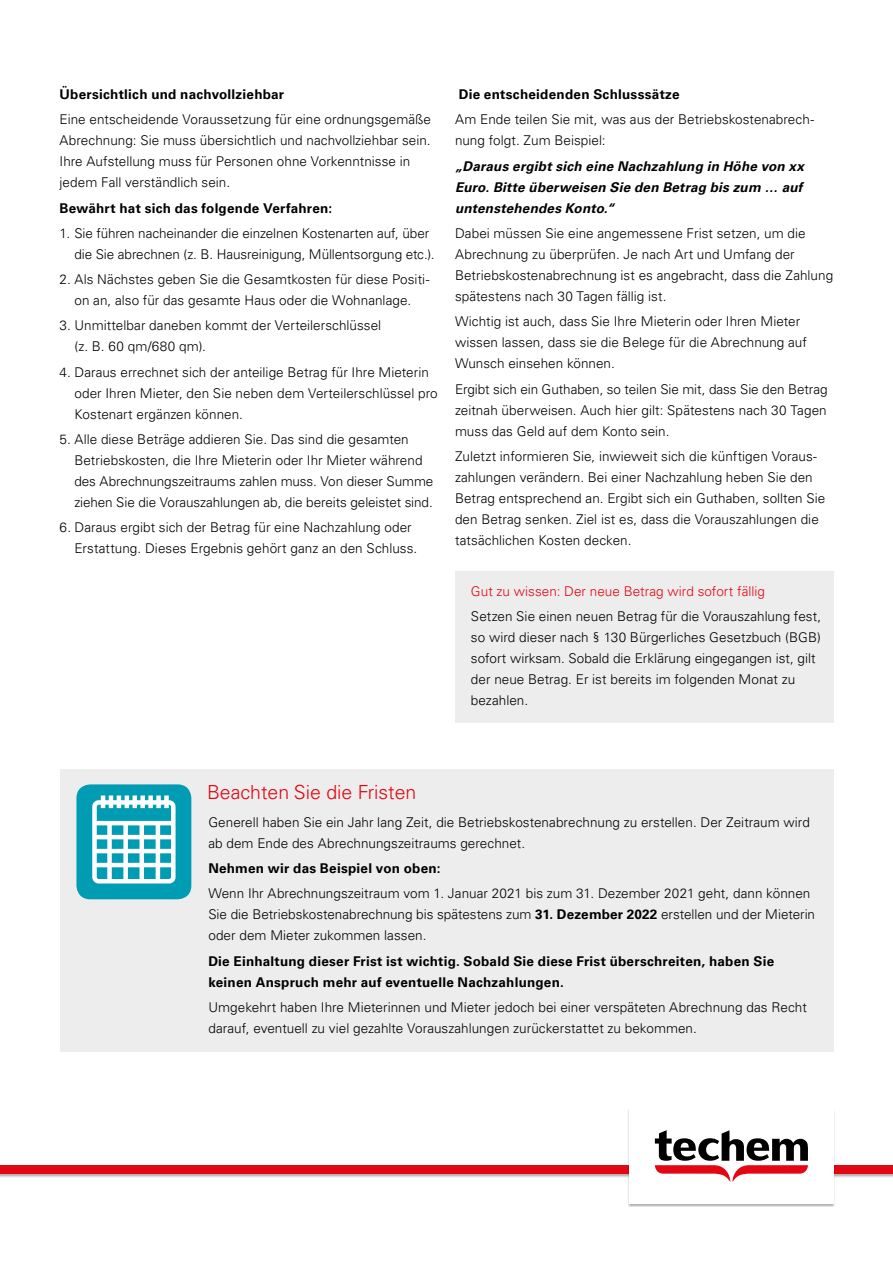
<style>
.page{position:relative;width:893px;height:1263px;background:#fff}
.page>*{position:absolute;margin:0;border:0;box-sizing:border-box;transform-origin:0 0}
.t1{font:300 19.5px "Univers LT Pro 45";color:#e30613}
.t2{font:300 13.5px/21px "Univers LT Pro 45";color:#000}
.t3{font:700 13.5px/21px "Univers LT Pro 65";letter-spacing:.02em;color:#000}
.t4{font:italic 700 13.5px/21px "Univers LT Pro 65";letter-spacing:.015em;color:#000;text-align:justify}
.t5{font:300 13.5px "Univers LT Pro 45";letter-spacing:.005em;color:#e30613}
.s1{font-family:"Univers LT Pro 65";font-weight:700}
</style>
<div class="page">
<div style="left:0;top:1166px;width:893px;height:12px;background:#000;opacity:.3"></div>
<div style="left:0;top:1165px;width:893px;height:9px;background:#e30613"></div>
<div style="left:627px;top:1109px;width:208px;height:98px;background:#000;opacity:.3"></div>
<div style="left:629px;top:1109px;width:204px;height:94px;background:#fff"></div>
<svg style="left:655px;top:1130px;width:153px;height:52px"></svg>
<div style="left:455px;top:571px;width:378px;height:152px;background:#ededed"></div>
<div style="left:60px;top:769px;width:773px;height:282px;background:#ededed"></div>
<div style="left:76px;top:784px;width:115px;height:115px;background:#009cb4;border-radius:14px"></div>
<div style="left:92px;top:800px;width:84px;height:83px;border:4px solid #fff;border-radius:4px"></div>
<hr style="left:101px;top:795px;width:4px;height:13px;background:#fff">
<hr style="left:94px;top:821px;width:80px;height:4px;background:#fff">
<hr style="left:94px;top:835px;width:80px;height:4px;background:#fff">
<hr style="left:94px;top:849px;width:80px;height:4px;background:#fff">
<hr style="left:94px;top:863px;width:80px;height:4px;background:#fff">
<div style="left:140px;top:795px;width:5px;height:13px;background:#fff"></div>
<hr style="left:117px;top:795px;width:4px;height:13px;background:#fff">
<div style="left:156px;top:795px;width:5px;height:13px;background:#fff"></div>
<hr style="left:109px;top:795px;width:4px;height:13px;background:#fff">
<div style="left:148px;top:795px;width:5px;height:13px;background:#fff"></div>
<hr style="left:125px;top:795px;width:4px;height:13px;background:#fff">
<hr style="left:133px;top:795px;width:4px;height:13px;background:#fff">
<div style="left:164px;top:795px;width:5px;height:13px;background:#fff"></div>
<div style="left:107px;top:822px;width:5px;height:60px;background:#fff"></div>
<div style="left:123px;top:822px;width:5px;height:60px;background:#fff"></div>
<hr style="left:140px;top:822px;width:4px;height:60px;background:#fff">
<hr style="left:156px;top:822px;width:4px;height:60px;background:#fff">
<p class="t3" style="left:60px;top:83px;width:226px">Übersichtlich und nachvollziehbar</p>
<p class="t2" style="left:60px;top:109px;width:373px">Eine entscheidende Voraussetzung für eine ordnungsgemäße Abrechnung: Sie muss übersichtlich und nachvollziehbar sein.<br>Ihre Aufstellung muss für Personen ohne Vorkenntnisse in jedem Fall verständlich sein.</p>
<p class="t3" style="left:60px;top:197px;width:274px">Bewährt hat sich das folgende Verfahren:</p>
<p class="t2" style="left:74px;top:222px;width:362px;text-indent:-15px">1. Sie führen nacheinander die einzelnen Kostenarten auf, über die Sie abrechnen (z. B. Hausreinigung, Müllentsorgung etc.).</p>
<p class="t2" style="left:60px;top:269px;width:371px;text-align:center">2. Als Nächstes geben Sie die Gesamtkosten für diese Positi&shy;on an, also für das gesamte Haus oder die Wohnanlage.</p>
<p class="t2" style="left:74px;top:315px;width:308px;text-indent:-15px">3. Unmittelbar daneben kommt der Verteilerschlüssel (z. B. 60 qm/680 qm).</p>
<p class="t2" style="left:74px;top:361px;width:365px;text-indent:-15px">4. Daraus errechnet sich der anteilige Betrag für Ihre Mieterin oder Ihren Mieter, den Sie neben dem Verteilerschlüssel pro<br>Kostenart ergänzen können.</p>
<p class="t2" style="left:74px;top:428px;width:360px;text-indent:-15px">5. Alle diese Beträge addieren Sie. Das sind die gesamten Betriebskosten, die Ihre Mieterin oder Ihr Mieter während des Abrechnungszeitraums zahlen muss. Von dieser Summe ziehen Sie die Vorauszahlungen ab, die bereits geleistet sind.</p>
<p class="t2" style="left:74px;top:517px;width:344px;text-indent:-15px">6. Daraus ergibt sich der Betrag für eine Nachzahlung oder<br>Erstattung. Dieses Ergebnis gehört ganz an den Schluss.</p>
<p class="t3" style="left:459px;top:83px;width:222px">Die entscheidenden Schlusssätze</p>
<p class="t2" style="left:455px;top:109px;width:361px">Am Ende teilen Sie mit, was aus der Betriebskostenabrech&shy;nung folgt. Zum Beispiel:</p>
<p class="t4" style="left:455px;top:155px;width:350px">„Daraus ergibt sich eine Nachzahlung in Höhe von xx Euro. Bitte überweisen Sie den Betrag bis zum … auf untenstehendes Konto.“</p>
<p class="t2" style="left:455px;top:222px;width:380px">Dabei müssen Sie eine angemessene Frist setzen, um die Abrechnung zu überprüfen. Je nach Art und Umfang der Betriebskostenabrechnung ist es angebracht, dass die Zahlung spätestens nach 30 Tagen fällig ist.</p>
<p class="t2" style="left:455px;top:311px;width:353px">Wichtig ist auch, dass Sie Ihre Mieterin oder Ihren Mieter wissen lassen, dass sie die Belege für die Abrechnung auf<br>Wunsch einsehen können.</p>
<p class="t2" style="left:455px;top:378px;width:374px;text-align:justify">Ergibt sich ein Guthaben, so teilen Sie mit, dass Sie den Betrag zeitnah überweisen. Auch hier gilt: Spätestens nach 30 Tagen muss das Geld auf dem Konto sein.</p>
<p class="t2" style="left:455px;top:445px;width:372px">Zuletzt informieren Sie, inwieweit sich die künftigen Voraus&shy;zahlungen verändern. Bei einer Nachzahlung heben Sie den Betrag entsprechend an. Ergibt sich ein Guthaben, sollten Sie den Betrag senken. Ziel ist es, dass die Vorauszahlungen die tatsächlichen Kosten decken.</p>
<p class="t5" style="left:471px;top:582px;width:296px">Gut zu wissen: Der neue Betrag wird sofort fällig</p>
<p class="t2" style="left:471px;top:606px;width:352px">Setzen Sie einen neuen Betrag für die Vorauszahlung fest, so wird dieser nach § 130 Bürgerliches Gesetzbuch (BGB) sofort wirksam. Sobald die Erklärung eingegangen ist, gilt der neue Betrag. Er ist bereits im folgenden Monat zu bezahlen.</p>
<h1 class="t1" style="left:207px;top:779px;width:211px">Beachten Sie die Fristen</h1>
<p class="t2" style="left:208px;top:811px;width:603px">Generell haben Sie ein Jahr lang Zeit, die Betriebskostenabrechnung zu erstellen. Der Zeitraum wird ab dem Ende des Abrechnungszeitraums gerechnet.</p>
<p class="t3" style="left:208px;top:857px;width:234px">Nehmen wir das Beispiel von oben:</p>
<p class="t2" style="left:208px;top:883px;width:608px">Wenn Ihr Abrechnungszeitraum vom 1. Januar 2021 bis zum 31. Dezember 2021 geht, dann können<br>Sie die Betriebskostenabrechnung bis spätestens zum <span class="s1">31. Dezember 2022</span> erstellen und der Mieterin oder dem Mieter zukommen lassen.</p>
<p class="t3" style="left:208px;top:950px;width:567px">Die Einhaltung dieser Frist ist wichtig. Sobald Sie diese Frist überschreiten, haben Sie keinen Anspruch mehr auf eventuelle Nachzahlungen.</p>
<p class="t2" style="left:208px;top:996px;width:600px">Umgekehrt haben Ihre Mieterinnen und Mieter jedoch bei einer verspäteten Abrechnung das Recht darauf, eventuell zu viel gezahlte Vorauszahlungen zurückerstattet zu bekommen.</p>
</div>
